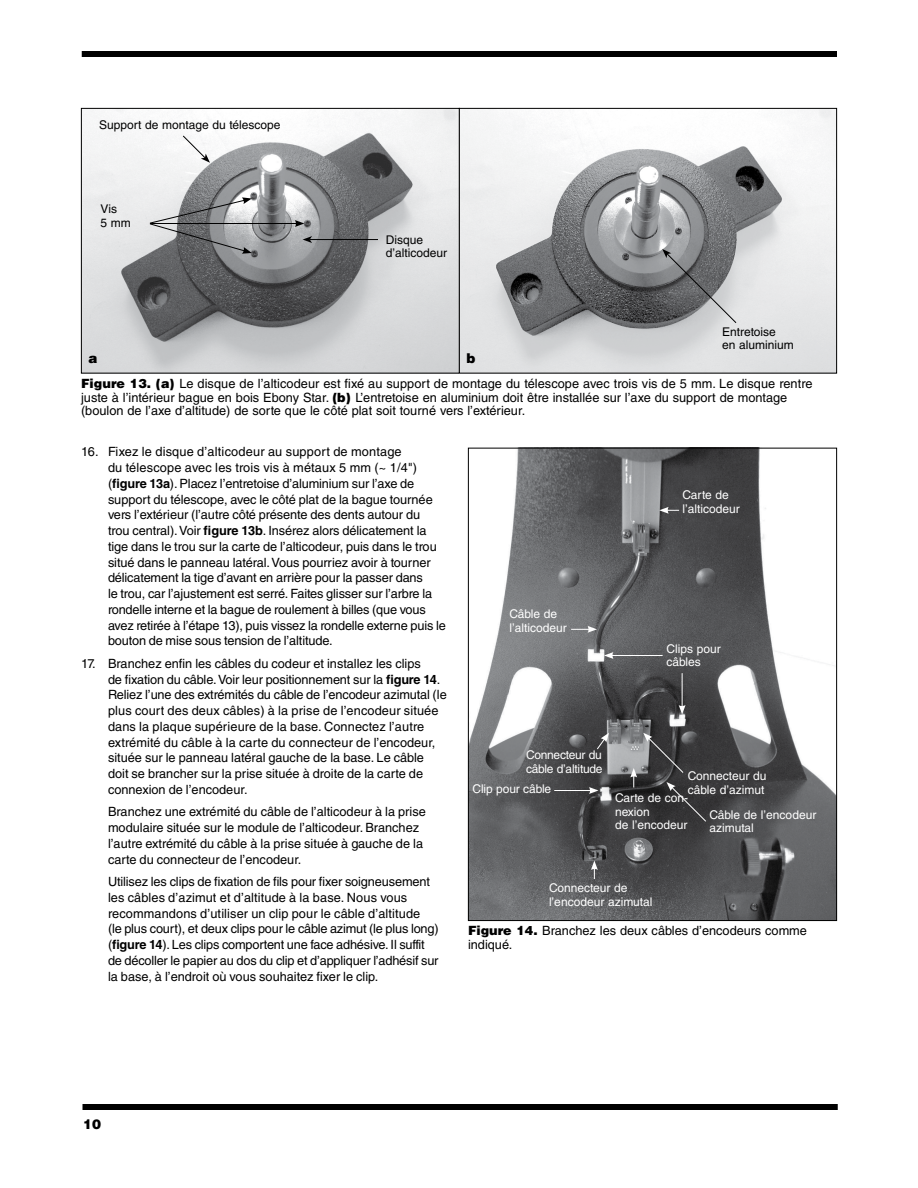
<style>
.page{position:relative;width:918px;height:1188px;background:#fff}
.page>*{position:absolute;margin:0;border:0;box-sizing:border-box;transform-origin:0 0}
.IN_Caption{font:900 13.5px "Helvetica LT Std";color:#000}
.IN_Body_Numbered{font:12.75px/15.8px "Helvetica LT Std";letter-spacing:-.005em;color:#000}
.IN_Caption-2{font:12.75px/13.5px "Helvetica LT Std";color:#000}
.t1{font:12px/13.5px "Helvetica LT Std";color:#fff}
.t2{font:12px/13.5px "Helvetica LT Std";color:#000}
.t3{font:12px/13.5px "Helvetica LT Std";letter-spacing:-.02em;color:#fff}
.s1{font-weight:900}
.s2{font-weight:700}
</style>
<div class="page">
<div style="left:82px;top:51px;width:755px;height:6px;background:#000"></div>
<div style="left:82px;top:1104px;width:756px;height:6px;background:#000"></div>
<img style="left:470px;top:450px;width:365px;height:469px">
<hr style="left:554px;top:790px;width:37px;height:1px;background:#fff">
<svg style="left:589px;top:787px;width:9px;height:7px"></svg>
<svg style="left:571px;top:626px;width:26px;height:7px"></svg>
<svg style="left:630px;top:768px;width:7px;height:20px"></svg>
<svg style="left:591px;top:861px;width:7px;height:18px"></svg>
<svg style="left:596px;top:733px;width:13px;height:17px"></svg>
<svg style="left:643px;top:733px;width:41px;height:41px;background:#4c4c4e"></svg>
<svg style="left:666px;top:782px;width:41px;height:40px;background:#3c3c3d"></svg>
<hr style="left:682px;top:673px;width:1px;height:34px;background:#fff">
<svg style="left:679px;top:705px;width:7px;height:9px"></svg>
<hr style="left:611px;top:655px;width:52px;height:1px;background:#fff">
<svg style="left:604px;top:652px;width:9px;height:7px"></svg>
<svg style="left:659px;top:507px;width:20px;height:7px"></svg>
<img style="left:83px;top:110px;width:752px;height:262px">
<div style="left:81px;top:108px;width:379px;height:266px;border:1px solid #000"></div>
<div style="left:459px;top:108px;width:378px;height:266px;border:1px solid #000"></div>
<hr style="left:310px;top:239px;width:68px;height:1px;background:#000">
<svg style="left:303px;top:236px;width:9px;height:7px"></svg>
<svg style="left:182px;top:135px;width:28px;height:28px"></svg>
<svg style="left:662px;top:249px;width:75px;height:75px;background:#858688"></svg>
<hr style="left:150px;top:223px;width:147px;height:1px;background:#000">
<svg style="left:295px;top:220px;width:9px;height:7px"></svg>
<svg style="left:149px;top:197px;width:103px;height:57px;background:#98999b"></svg>
<p class="t2" style="left:99px;top:118px;width:183px">Support de montage du télescope</p>
<p class="t2" style="left:100px;top:202px;width:32px">Vis<br>5 mm</p>
<p class="t2" style="left:386px;top:233px;width:63px">Disque d’alticodeur</p>
<p class="IN_Caption" style="left:88px;top:349px;width:11px">a</p>
<p class="IN_Caption" style="left:466px;top:349px;width:11px">b</p>
<p class="t2" style="left:722px;top:325px;width:73px">Entretoise<br>en aluminium</p>
<p class="IN_Caption-2" style="left:81px;top:377px;width:733px"><span class="s1">Figure 13. (a)</span> Le disque de l’alticodeur est fixé au support de montage du télescope avec trois vis de 5 mm. Le disque rentre juste à l’intérieur bague en bois Ebony Star. <span class="s1">(b)</span> L’entretoise en aluminium doit être installée sur l’axe du support de montage (boulon de l’axe d’altitude) de sorte que le côté plat soit tourné vers l’extérieur.</p>
<p class="IN_Body_Numbered" style="left:108px;top:444px;width:339px;text-indent:-27px">16. Fixez le disque d’alticodeur au support de montage<br>du télescope avec les trois vis à métaux 5 mm (~ 1/4") (<span class="s2">figure 13a</span>). Placez l’entretoise d’aluminium sur l’axe de support du télescope, avec le côté plat de la bague tournée vers l’extérieur (l’autre côté présente des dents autour du<br>trou central). Voir <span class="s2">figure 13b</span>. Insérez alors délicatement la tige dans le trou sur la carte de l’alticodeur, puis dans le trou situé dans le panneau latéral. Vous pourriez avoir à tourner délicatement la tige d’avant en arrière pour la passer dans<br>le trou, car l’ajustement est serré. Faites glisser sur l’arbre la rondelle interne et la bague de roulement à billes (que vous avez retirée à l’étape 13), puis vissez la rondelle externe puis le bouton de mise sous tension de l’altitude.</p>
<p class="IN_Body_Numbered" style="left:108px;top:655px;width:341px;text-indent:-27px">17. Branchez enfin les câbles du codeur et installez les clips<br>de fixation du câble. Voir leur positionnement sur la <span class="s2">figure 14</span>.<br>Reliez l’une des extrémités du câble de l’encodeur azimutal (le plus court des deux câbles) à la prise de l’encodeur située dans la plaque supérieure de la base. Connectez l’autre extrémité du câble à la carte du connecteur de l’encodeur, située sur le panneau latéral gauche de la base. Le câble doit se brancher sur la prise située à droite de la carte de connexion de l’encodeur.</p>
<p class="IN_Body_Numbered" style="left:108px;top:804px;width:319px">Branchez une extrémité du câble de l’alticodeur à la prise modulaire située sur le module de l’alticodeur. Branchez l’autre extrémité du câble à la prise située à gauche de la carte du connecteur de l’encodeur.</p>
<p class="IN_Body_Numbered" style="left:108px;top:874px;width:332px">Utilisez les clips de fixation de fils pour fixer soigneusement les câbles d’azimut et d’altitude à la base. Nous vous recommandons d’utiliser un clip pour le câble d’altitude<br>(le plus court), et deux clips pour le câble azimut (le plus long) (<span class="s2">figure 14</span>). Les clips comportent une face adhésive. Il suffit de décoller le papier au dos du clip et d’appliquer l’adhésif sur la base, à l’endroit où vous souhaitez fixer le clip.</p>
<p class="t1" style="left:682px;top:488px;width:59px">Carte de l’alticodeur</p>
<p class="t1" style="left:509px;top:607px;width:59px">Câble de l’alticodeur</p>
<p class="t1" style="left:666px;top:642px;width:56px">Clips pour câbles</p>
<p class="t3" style="left:526px;top:748px;width:78px">Connecteur du câble d’altitude</p>
<p class="t1" style="left:473px;top:782px;width:80px">Clip pour câble</p>
<p class="t1" style="left:688px;top:769px;width:80px">Connecteur du câble d’azimut</p>
<p class="t1" style="left:615px;top:791px;width:75px">Carte de con&shy;nexion<br>de l’encodeur</p>
<p class="t1" style="left:710px;top:808px;width:108px">Câble de l’encodeur azimutal</p>
<p class="t1" style="left:549px;top:881px;width:105px">Connecteur de l’encodeur azimutal</p>
<p class="IN_Caption-2" style="left:468px;top:924px;width:341px"><span class="s1">Figure 14.</span> Branchez les deux câbles d’encodeurs comme indiqué.</p>
<p class="IN_Caption" style="left:83px;top:1116px;width:20px">10</p>
</div>
